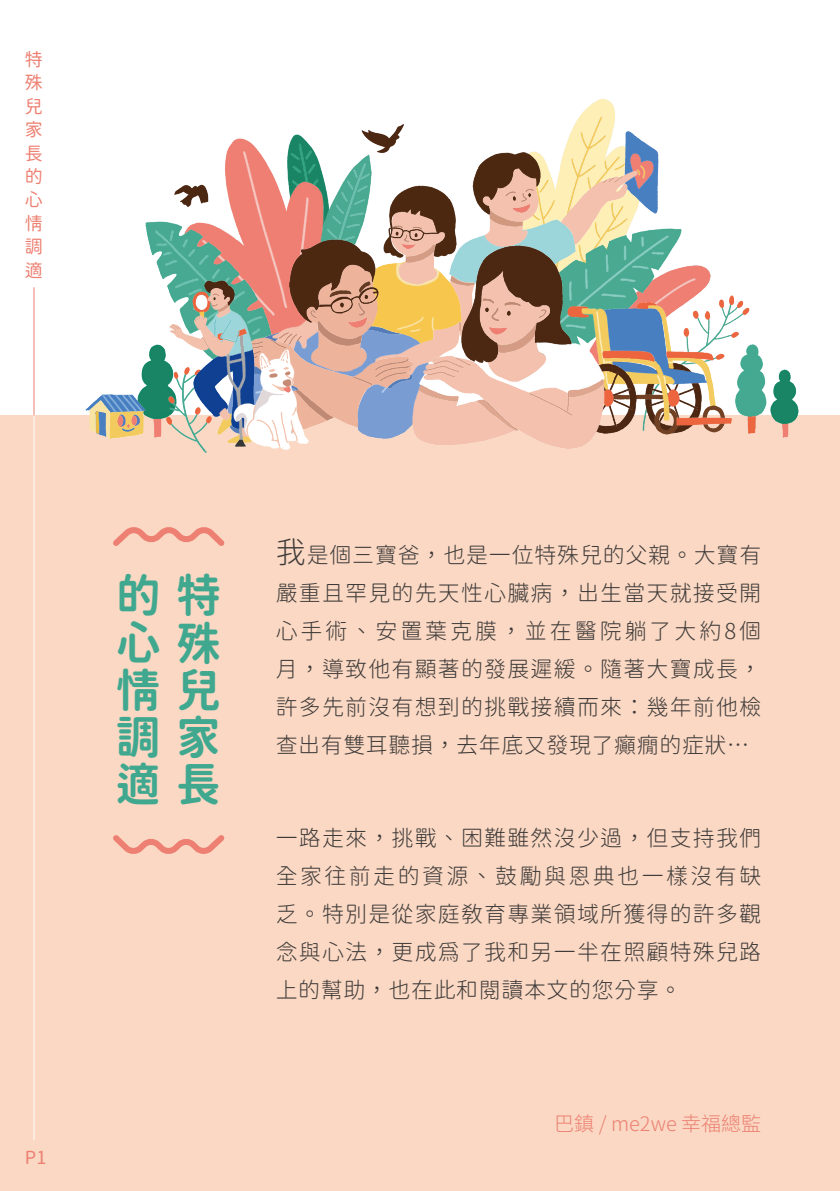
<style>
.page{position:relative;width:840px;height:1191px;background:#fff}
.page>*{position:absolute;margin:0;border:0;box-sizing:border-box;transform-origin:0 0}
.t1{font:45.4px/47.2px "Gen Sen Maru Gothic TW Bold TTF";color:#41a890;text-align:justify}
.t2{font:22px/38px "Gen Sen Maru Gothic TW Light TTF";letter-spacing:.05em;color:#3e3a39;text-align:justify}
.t3{font:300 20px "Source Han Sans TWHK";color:#ed8072}
.t4{font:18px/23.4px "Gen Sen Maru Gothic TW Regular TTF";color:#ed8072;text-align:justify}
.s1{font-size:30px}
</style>
<div class="page">
<div style="left:0;top:415px;width:839px;height:776px;background:#fad8c3"></div>
<hr style="left:34px;top:415px;width:1px;height:725px;background:#fff">
<hr style="left:34px;top:287px;width:1px;height:128px;background:#ed8072">
<svg style="left:113px;top:527px;width:112px;height:19px"></svg>
<svg style="left:113px;top:835px;width:112px;height:19px"></svg>
<img style="left:714px;top:295px;width:34px;height:65px">
<img style="left:520px;top:98px;width:95px;height:55px">
<img style="left:524px;top:117px;width:100px;height:54px">
<img style="left:681px;top:266px;width:29px;height:30px">
<img style="left:681px;top:278px;width:14px;height:28px">
<img style="left:636px;top:228px;width:45px;height:80px">
<img style="left:571px;top:235px;width:97px;height:106px">
<img style="left:624px;top:131px;width:34px;height:83px">
<img style="left:630px;top:154px;width:22px;height:34px">
<svg style="left:636px;top:165px;width:9px;height:13px"></svg>
<img style="left:174px;top:124px;width:229px;height:81px">
<img style="left:287px;top:135px;width:44px;height:20px">
<img style="left:323px;top:155px;width:48px;height:50px">
<img style="left:323px;top:164px;width:46px;height:76px">
<img style="left:184px;top:139px;width:139px;height:180px">
<img style="left:203px;top:152px;width:105px;height:164px">
<img style="left:146px;top:222px;width:127px;height:104px">
<img style="left:156px;top:230px;width:113px;height:96px">
<img style="left:153px;top:418px;width:9px;height:19px">
<img style="left:138px;top:344px;width:34px;height:74px">
<img style="left:782px;top:424px;width:6px;height:13px">
<img style="left:770px;top:369px;width:28px;height:55px">
<img style="left:747px;top:417px;width:8px;height:17px">
<img style="left:735px;top:344px;width:31px;height:73px">
<img style="left:89px;top:412px;width:21px;height:26px">
<img style="left:96px;top:412px;width:10px;height:24px">
<img style="left:96px;top:412px;width:3px;height:21px">
<img style="left:110px;top:412px;width:34px;height:26px">
<img style="left:119px;top:427px;width:15px;height:4px">
<svg style="left:117px;top:414px;width:22px;height:13px"></svg>
<img style="left:85px;top:395px;width:60px;height:17px">
<img style="left:102px;top:395px;width:40px;height:17px">
<img style="left:170px;top:424px;width:37px;height:28px">
<img style="left:166px;top:367px;width:28px;height:57px">
<img style="left:644px;top:420px;width:48px;height:13px">
<img style="left:636px;top:303px;width:20px;height:3px">
<img style="left:654px;top:420px;width:23px;height:14px">
<img style="left:636px;top:309px;width:78px;height:111px">
<img style="left:581px;top:306px;width:92px;height:86px">
<img style="left:596px;top:311px;width:77px;height:73px">
<img style="left:701px;top:406px;width:23px;height:27px">
<img style="left:675px;top:417px;width:56px;height:8px">
<img style="left:604px;top:350px;width:108px;height:11px">
<img style="left:604px;top:363px;width:32px;height:70px">
<img style="left:604px;top:372px;width:28px;height:55px">
<img style="left:604px;top:390px;width:9px;height:16px">
<img style="left:540px;top:171px;width:96px;height:167px">
<img style="left:453px;top:176px;width:169px;height:109px">
<img style="left:377px;top:261px;width:84px;height:75px">
<img style="left:481px;top:215px;width:57px;height:31px">
<img style="left:488px;top:215px;width:35px;height:11px">
<img style="left:472px;top:153px;width:68px;height:62px">
<div style="left:396px;top:284px;width:43px;height:35px;background:#f7c64c"></div>
<img style="left:391px;top:261px;width:54px;height:23px">
<img style="left:393px;top:257px;width:44px;height:5px">
<img style="left:383px;top:186px;width:72px;height:71px">
<img style="left:252px;top:326px;width:153px;height:111px">
<img style="left:273px;top:319px;width:187px;height:36px">
<img style="left:279px;top:322px;width:181px;height:22px">
<img style="left:306px;top:266px;width:71px;height:71px">
<img style="left:316px;top:328px;width:47px;height:9px">
<img style="left:310px;top:322px;width:61px;height:6px">
<img style="left:375px;top:288px;width:4px;height:26px">
<img style="left:289px;top:240px;width:86px;height:82px">
<img style="left:252px;top:337px;width:160px;height:95px">
<img style="left:252px;top:340px;width:160px;height:80px">
<img style="left:419px;top:341px;width:185px;height:14px">
<img style="left:412px;top:355px;width:192px;height:94px">
<img style="left:418px;top:380px;width:185px;height:50px">
<img style="left:425px;top:357px;width:147px;height:73px">
<img style="left:461px;top:246px;width:110px;height:116px">
<img style="left:218px;top:428px;width:15px;height:15px">
<img style="left:194px;top:348px;width:64px;height:80px">
<img style="left:205px;top:310px;width:47px;height:39px">
<img style="left:226px;top:340px;width:19px;height:102px">
<img style="left:192px;top:291px;width:15px;height:22px">
<svg style="left:199px;top:312px;width:5px;height:3px"></svg>
<img style="left:239px;top:329px;width:8px;height:11px">
<img style="left:207px;top:305px;width:24px;height:10px">
<img style="left:169px;top:315px;width:65px;height:41px">
<img style="left:220px;top:408px;width:13px;height:28px">
<img style="left:215px;top:320px;width:24px;height:22px">
<img style="left:171px;top:316px;width:38px;height:32px">
<svg style="left:211px;top:305px;width:18px;height:8px"></svg>
<img style="left:204px;top:281px;width:31px;height:24px">
<img style="left:233px;top:349px;width:75px;height:101px">
<img style="left:236px;top:387px;width:10px;height:47px">
<img style="left:246px;top:351px;width:51px;height:96px">
<img style="left:269px;top:371px;width:21px;height:7px">
<svg style="left:282px;top:379px;width:9px;height:13px"></svg>
<p class="t4" style="left:25px;top:48px;width:19px">特殊兒家長的心情調適</p>
<p class="t4" style="left:25px;top:1146px;width:23px">P1</p>
<h1 class="t1" style="left:116px;top:573px;width:105px">的特心殊情兒調家適長</h1>
<p class="t2" style="left:275px;top:536px;width:487px"><span class="s1">我</span>是個三寶爸，也是一位特殊兒的父親。大寶有嚴重且罕見的先天性心臟病，出生當天就接受開心手術、安置葉克膜，並在醫院躺了大約8個月，導致他有顯著的發展遲緩。隨著大寶成長，許多先前沒有想到的挑戰接續而來：幾年前他檢查出有雙耳聽損，去年底又發現了癲癇的症狀…</p>
<p class="t2" style="left:275px;top:819px;width:487px">一路走來，挑戰、困難雖然沒少過，但支持我們全家往前走的資源、鼓勵與恩典也一樣沒有缺乏。特別是從家庭敎育專業領域所獲得的許多觀念與心法，更成為了我和另一半在照顧特殊兒路上的幫助，也在此和閱讀本文的您分享。</p>
<p class="t3" style="left:554px;top:1112px;width:208px">巴鎮 / me2we 幸福總監</p>
</div>
